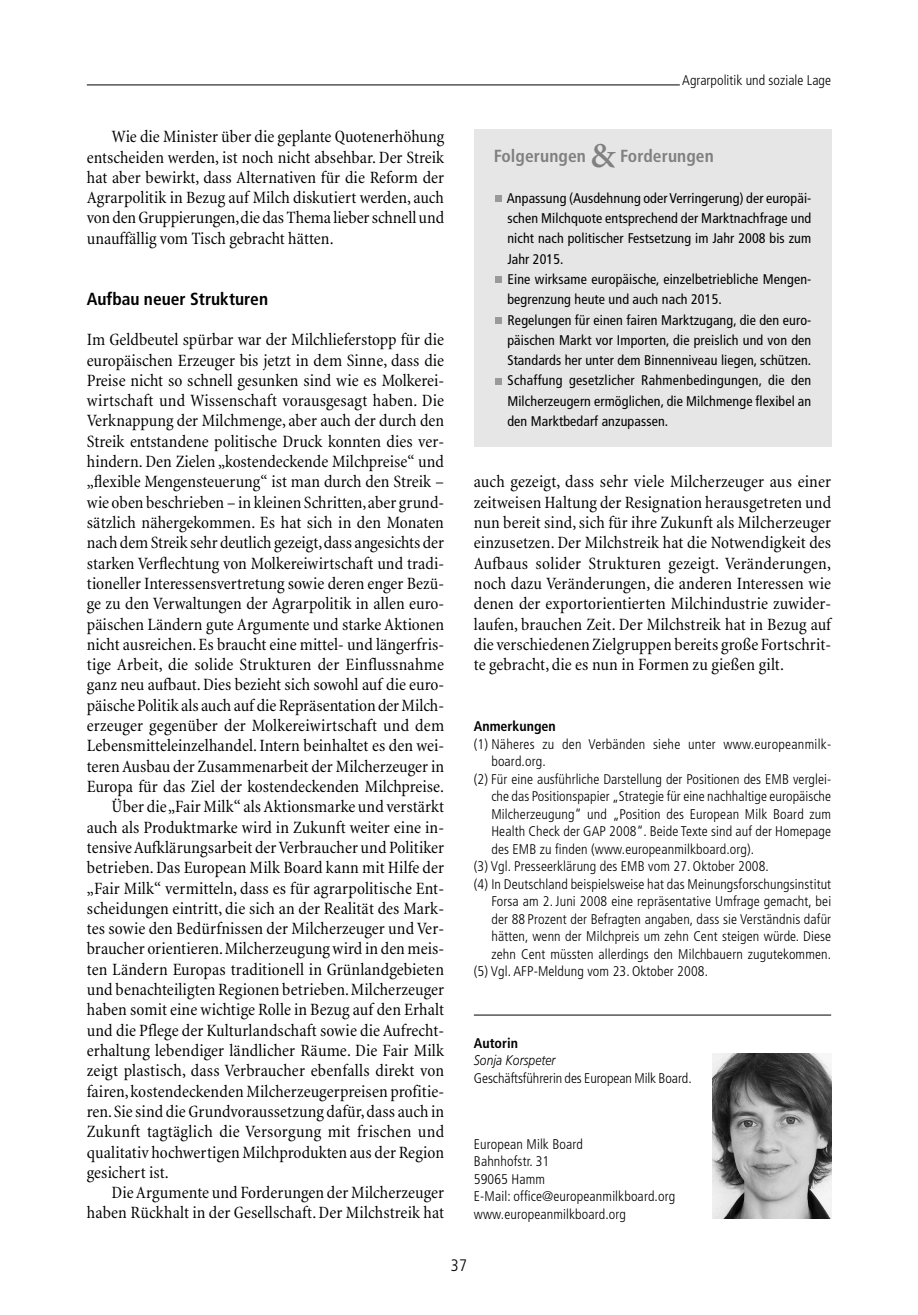
<style>
.page{position:relative;width:918px;height:1315px;background:#fff}
.page>*{position:absolute;margin:0;border:0;box-sizing:border-box;transform-origin:0 0}
.t1{font:condensed 17.5px/20.3px "Minion";letter-spacing:.005em;color:#000;text-align:justify}
.t2{font:700 condensed 17.5px "Frutiger";letter-spacing:.005em;color:#808080}
.t3{font:700 condensed 17.5px "Frutiger";color:#000}
.t4{font:300 condensed 16.62px "Frutiger";color:#000}
.t5{font:300 condensed 14px/17.5px "Frutiger";letter-spacing:.01em;color:#000}
.t6{font:condensed 14px/20.3px "Frutiger";letter-spacing:.01em;color:#000}
.t7{font:700 condensed 14px "Frutiger";color:#000}
.t8{font:italic 300 14px "Frutiger";letter-spacing:.005em;color:#000;scale:.86 1}
.s1{font-family:"Minion";font-weight:600;font-stretch:normal;font-size:35px}
</style>
<div class="page">
<hr style="left:87px;top:85px;width:593px;height:1px;background:#000">
<hr style="left:474px;top:1014px;width:357px;height:1px;background:#000">
<div style="left:474px;top:129px;width:357px;height:318px;background:#e6e6e6"></div>
<div style="left:495px;top:377px;width:7px;height:7px;background:#999"></div>
<div style="left:495px;top:317px;width:7px;height:7px;background:#999"></div>
<div style="left:495px;top:276px;width:7px;height:7px;background:#999"></div>
<div style="left:495px;top:195px;width:7px;height:7px;background:#999"></div>
<img style="left:712px;top:1054px;width:119px;height:164px">
<p class="t5" style="left:682px;top:73px;width:150px">Agrarpolitik und soziale Lage</p>
<p class="t1" style="left:87px;top:128px;width:359px;text-indent:25px">Wie die Minister über die geplante Quotenerhöhung entscheiden werden, ist noch nicht absehbar. Der Streik hat aber bewirkt, dass Alternativen für die Reform der Agrarpolitik in Bezug auf Milch diskutiert werden, auch von den Gruppierungen,die das Thema lieber schnell und unauffällig vom Tisch gebracht hätten.</p>
<p class="t3" style="left:87px;top:291px;width:183px">Aufbau neuer Strukturen</p>
<p class="t1" style="left:87px;top:331px;width:359px">Im Geldbeutel spürbar war der Milchlieferstopp für die</p>
<p class="t1" style="left:87px;top:351px;width:359px">europäischen Erzeuger bis jetzt in dem Sinne, dass die</p>
<p class="t1" style="left:87px;top:372px;width:359px">Preise nicht so schnell gesunken sind wie es Molkerei-</p>
<p class="t1" style="left:87px;top:392px;width:359px">wirtschaft und Wissenschaft vorausgesagt haben. Die</p>
<p class="t1" style="left:87px;top:412px;width:359px">Verknappung der Milchmenge, aber auch der durch den</p>
<p class="t1" style="left:87px;top:432px;width:359px">Streik entstandene politische Druck konnten dies ver-</p>
<p class="t1" style="left:87px;top:453px;width:359px">hindern. Den Zielen „kostendeckende Milchpreise“ und</p>
<p class="t1" style="left:87px;top:473px;width:359px">„flexible Mengensteuerung“ ist man durch den Streik –</p>
<p class="t1" style="left:87px;top:493px;width:359px">wie oben beschrieben – in kleinen Schritten,aber grund-</p>
<p class="t1" style="left:87px;top:514px;width:359px">sätzlich nähergekommen. Es hat sich in den Monaten</p>
<p class="t1" style="left:87px;top:534px;width:359px">nach dem Streik sehr deutlich gezeigt,dass angesichts der</p>
<p class="t1" style="left:87px;top:554px;width:359px">starken Verflechtung von Molkereiwirtschaft und tradi-</p>
<p class="t1" style="left:87px;top:575px;width:359px">tioneller Interessensvertretung sowie deren enger Bezü-</p>
<p class="t1" style="left:87px;top:595px;width:359px">ge zu den Verwaltungen der Agrarpolitik in allen euro-</p>
<p class="t1" style="left:87px;top:615px;width:359px">päischen Ländern gute Argumente und starke Aktionen</p>
<p class="t1" style="left:87px;top:635px;width:359px">nicht ausreichen. Es braucht eine mittel- und längerfris-</p>
<p class="t1" style="left:87px;top:656px;width:359px">tige Arbeit, die solide Strukturen der Einflussnahme</p>
<p class="t1" style="left:87px;top:676px;width:359px">ganz neu aufbaut. Dies bezieht sich sowohl auf die euro-</p>
<p class="t1" style="left:87px;top:696px;width:359px">päische Politik als auch auf die Repräsentation der Milch-</p>
<p class="t1" style="left:87px;top:717px;width:359px">erzeuger gegenüber der Molkereiwirtschaft und dem</p>
<p class="t1" style="left:87px;top:737px;width:359px">Lebensmitteleinzelhandel. Intern beinhaltet es den wei-</p>
<p class="t1" style="left:87px;top:757px;width:359px">teren Ausbau der Zusammenarbeit der Milcherzeuger in</p>
<p class="t1" style="left:87px;top:778px;width:359px">Europa für das Ziel der kostendeckenden Milchpreise.</p>
<p class="t1" style="left:112px;top:798px;width:334px">Über die „Fair Milk“ als Aktionsmarke und verstärkt</p>
<p class="t1" style="left:87px;top:818px;width:359px">auch als Produktmarke wird in Zukunft weiter eine in-</p>
<p class="t1" style="left:87px;top:838px;width:359px">tensive Aufklärungsarbeit der Verbraucher und Politiker</p>
<p class="t1" style="left:87px;top:859px;width:359px">betrieben. Das European Milk Board kann mit Hilfe der</p>
<p class="t1" style="left:87px;top:879px;width:359px">„Fair Milk“ vermitteln, dass es für agrarpolitische Ent-</p>
<p class="t1" style="left:87px;top:899px;width:359px">scheidungen eintritt, die sich an der Realität des Mark-</p>
<p class="t1" style="left:87px;top:920px;width:359px">tes sowie den Bedürfnissen der Milcherzeuger und Ver-</p>
<p class="t1" style="left:87px;top:940px;width:359px">braucher orientieren.Milcherzeugung wird in den meis-</p>
<p class="t1" style="left:87px;top:960px;width:359px">ten Ländern Europas traditionell in Grünlandgebieten</p>
<p class="t1" style="left:87px;top:981px;width:359px">und benachteiligten Regionen betrieben.Milcherzeuger</p>
<p class="t1" style="left:87px;top:1001px;width:359px">haben somit eine wichtige Rolle in Bezug auf den Erhalt</p>
<p class="t1" style="left:87px;top:1021px;width:359px">und die Pflege der Kulturlandschaft sowie die Aufrecht-</p>
<p class="t1" style="left:87px;top:1041px;width:359px">erhaltung lebendiger ländlicher Räume. Die Fair Milk</p>
<p class="t1" style="left:87px;top:1062px;width:359px">zeigt plastisch, dass Verbraucher ebenfalls direkt von</p>
<p class="t1" style="left:87px;top:1082px;width:359px">fairen,kostendeckenden Milcherzeugerpreisen profitie-</p>
<p class="t1" style="left:87px;top:1102px;width:359px">ren.Sie sind die Grundvoraussetzung dafür,dass auch in</p>
<p class="t1" style="left:87px;top:1123px;width:359px">Zukunft tagtäglich die Versorgung mit frischen und</p>
<p class="t1" style="left:87px;top:1143px;width:359px">qualitativ hochwertigen Milchprodukten aus der Region</p>
<p class="t1" style="left:87px;top:1163px;width:84px">gesichert ist.</p>
<p class="t1" style="left:112px;top:1184px;width:334px">Die Argumente und Forderungen der Milcherzeuger</p>
<p class="t1" style="left:87px;top:1204px;width:359px">haben Rückhalt in der Gesellschaft. Der Milchstreik hat</p>
<p class="t2" style="left:494px;top:149px;width:221px">Folgerungen <span class="s1">&amp;</span> Forderungen</p>
<p class="t6" style="left:507px;top:189px;width:306px">Anpassung (Ausdehnung oder Verringerung) der europäi&shy;schen Milchquote entsprechend der Marktnachfrage und nicht nach politischer Festsetzung im Jahr 2008 bis zum Jahr 2015.<br>Eine wirksame europäische, einzelbetriebliche Mengen&shy;begrenzung heute und auch nach 2015.<br>Regelungen für einen fairen Marktzugang, die den euro&shy;päischen Markt vor Importen, die preislich und von den Standards her unter dem Binnenniveau liegen, schützen.<br>Schaffung gesetzlicher Rahmenbedingungen, die den Milcherzeugern ermöglichen, die Milchmenge flexibel an den Marktbedarf anzupassen.</p>
<p class="t1" style="left:474px;top:473px;width:359px">auch gezeigt, dass sehr viele Milcherzeuger aus einer zeitweisen Haltung der Resignation herausgetreten und nun bereit sind, sich für ihre Zukunft als Milcherzeuger einzusetzen. Der Milchstreik hat die Notwendigkeit des Aufbaus solider Strukturen gezeigt. Veränderungen, noch dazu Veränderungen, die anderen Interessen wie denen der exportorientierten Milchindustrie zuwider&shy;laufen, brauchen Zeit. Der Milchstreik hat in Bezug auf die verschiedenen Zielgruppen bereits große Fortschrit&shy;te gebracht, die es nun in Formen zu gießen gilt.</p>
<p class="t7" style="left:474px;top:720px;width:83px">Anmerkungen</p>
<p class="t5" style="left:474px;top:736px;width:359px">(1) Näheres zu den Verbänden siehe unter www.europeanmilk-</p>
<p class="t5" style="left:491px;top:753px;width:56px">board.org.</p>
<p class="t5" style="left:474px;top:771px;width:359px">(2) Für eine ausführliche Darstellung der Positionen des EMB verglei-</p>
<p class="t5" style="left:491px;top:788px;width:341px">che das Positionspapier „Strategie für eine nachhaltige europäische</p>
<p class="t5" style="left:491px;top:806px;width:341px">Milcherzeugung“ und „Position des European Milk Board zum</p>
<p class="t5" style="left:491px;top:823px;width:341px">Health Check der GAP 2008“. Beide Texte sind auf der Homepage</p>
<p class="t5" style="left:491px;top:841px;width:264px">des EMB zu finden (www.europeanmilkboard.org).</p>
<p class="t5" style="left:474px;top:858px;width:297px">(3) Vgl. Presseerklärung des EMB vom 27. Oktober 2008.</p>
<p class="t5" style="left:474px;top:876px;width:359px">(4) In Deutschland beispielsweise hat das Meinungsforschungsinstitut</p>
<p class="t5" style="left:491px;top:893px;width:341px">Forsa am 2. Juni 2008 eine repräsentative Umfrage gemacht, bei</p>
<p class="t5" style="left:491px;top:911px;width:341px">der 88 Prozent der Befragten angaben, dass sie Verständnis dafür</p>
<p class="t5" style="left:491px;top:928px;width:341px">hätten, wenn der Milchpreis um zehn Cent steigen würde. Diese</p>
<p class="t5" style="left:491px;top:946px;width:341px">zehn Cent müssten allerdings den Milchbauern zugutekommen.</p>
<p class="t5" style="left:474px;top:963px;width:236px">(5) Vgl. AFP-Meldung vom 23. Oktober 2008.</p>
<p class="t7" style="left:474px;top:1037px;width:46px">Autorin</p>
<p class="t8" style="left:474px;top:1055px;width:96px">Sonja Korspeter</p>
<p class="t5" style="left:474px;top:1070px;width:219px">Geschäftsführerin des European Milk Board.</p>
<p class="t5" style="left:474px;top:1136px;width:203px">European Milk Board<br>Bahnhofstr. 31<br>59065 Hamm<br>E-Mail: office@europeanmilkboard.org www.europeanmilkboard.org</p>
<p class="t4" style="left:451px;top:1258px;width:18px">37</p>
</div>
